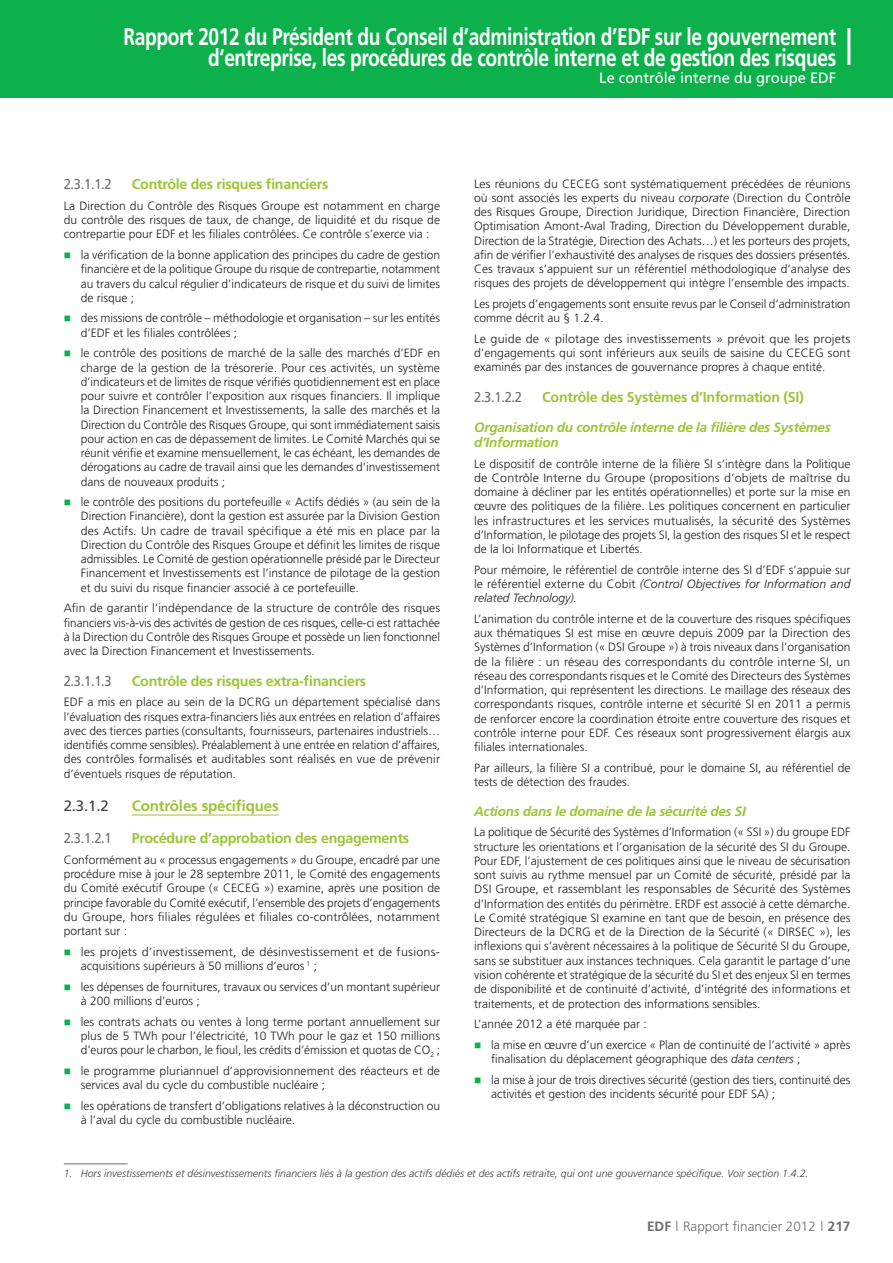
<style>
.page{position:relative;width:893px;height:1263px;background:#fff}
.page>*{position:absolute;margin:0;border:0;box-sizing:border-box;transform-origin:0 0}
.t1{font:700 24px/21px "Frutiger LT Std";letter-spacing:-.02em;color:#fff;text-align:right;scale:.8 1}
.t2{font:15px "Frutiger LT Std";color:#fff}
.t3{font:700 15px "Frutiger LT Std";letter-spacing:-.01em;color:#9dc435}
.t4{font:15px "Frutiger LT Std";color:#404041}
.t5{font:700 14.25px "Frutiger LT Std";letter-spacing:-.02em;color:#9dc435}
.t6{font:14.25px "Frutiger LT Std";color:#6d6e70;scale:.9 1}
.t7{font:italic 700 13.5px/15px "Frutiger LT Std";letter-spacing:-.02em;color:#9dc435}
.t8{font:300 13.5px "Frutiger LT Std";color:#6d6e70}
.t9{font:300 12px/14.2px "Frutiger LT Std";color:#231f20;text-align:justify}
.t10{font:300 12px/14.2px "Frutiger LT Std";color:#231f20;scale:1.05 1}
.t11{font:italic 300 10.5px "Frutiger LT Std";color:#404041}
.s1{font-style:italic}
.s2{font-weight:700}
</style>
<div class="page">
<div style="left:0;top:0;width:893px;height:98px;background:#0cb14b"></div>
<hr style="left:847px;top:28px;width:3px;height:37px;background:#fff">
<hr style="left:132px;top:815px;width:147px;height:1px;background:#9dc435">
<hr style="left:64px;top:1163px;width:64px;height:1px;background:#6d6e70">
<h1 class="t1" style="left:124px;top:27px;width:892px">Rapport 2012 du Président du Conseil d’administration d’EDF sur le gouvernement d’entreprise, les procédures de contrôle interne et de gestion des risques</h1>
<p class="t2" style="left:599px;top:71px;width:238px">Le contrôle interne du groupe EDF</p>
<p class="t6" style="left:64px;top:178px;width:55px">2.3.1.1.2</p>
<p class="t5" style="left:132px;top:178px;width:198px">Contrôle des risques financiers</p>
<p class="t9" style="left:64px;top:199px;width:378px">La Direction du Contrôle des Risques Groupe est notamment en charge du contrôle des risques de taux, de change, de liquidité et du risque de contrepartie pour EDF et les filiales contrôlées. Ce contrôle s’exerce via :</p>
<p class="t9" style="left:81px;top:248px;width:361px">la vérification de la bonne application des principes du cadre de gestion financière et de la politique Groupe du risque de contrepartie, notamment au travers du calcul régulier d’indicateurs de risque et du suivi de limites de risque ;</p>
<p class="t9" style="left:81px;top:312px;width:361px">des missions de contrôle – méthodologie et organisation – sur les entités d’EDF et les filiales contrôlées ;</p>
<p class="t9" style="left:81px;top:347px;width:361px">le contrôle des positions de marché de la salle des marchés d’EDF en charge de la gestion de la trésorerie. Pour ces activités, un système d’indicateurs et de limites de risque vérifiés quotidiennement est en place pour suivre et contrôler l’exposition aux risques financiers. Il implique la Direction Financement et Investissements, la salle des marchés et la Direction du Contrôle des Risques Groupe, qui sont immédiatement saisis pour action en cas de dépassement de limites. Le Comité Marchés qui se réunit vérifie et examine mensuellement, le cas échéant, les demandes de dérogations au cadre de travail ainsi que les demandes d’investissement dans de nouveaux produits ;</p>
<p class="t9" style="left:81px;top:495px;width:361px">le contrôle des positions du portefeuille « Actifs dédiés » (au sein de la Direction Financière), dont la gestion est assurée par la Division Gestion des Actifs. Un cadre de travail spécifique a été mis en place par la Direction du Contrôle des Risques Groupe et définit les limites de risque admissibles. Le Comité de gestion opérationnelle présidé par le Directeur Financement et Investissements est l’instance de pilotage de la gestion et du suivi du risque financier associé à ce portefeuille.</p>
<p class="t9" style="left:64px;top:602px;width:378px">Afin de garantir l’indépendance de la structure de contrôle des risques financiers vis-à-vis des activités de gestion de ces risques, celle-ci est rattachée à la Direction du Contrôle des Risques Groupe et possède un lien fonctionnel avec la Direction Financement et Investissements.</p>
<p class="t6" style="left:64px;top:675px;width:55px">2.3.1.1.3</p>
<p class="t5" style="left:132px;top:675px;width:236px">Contrôle des risques extra-financiers</p>
<p class="t9" style="left:64px;top:696px;width:378px">EDF a mis en place au sein de la DCRG un département spécialisé dans l’évaluation des risques extra-financiers liés aux entrées en relation d’affaires avec des tierces parties (consultants, fournisseurs, partenaires industriels… identifiés comme sensibles). Préalablement à une entrée en relation d’affaires, des contrôles formalisés et auditables sont réalisés en vue de prévenir d’éventuels risques de réputation.</p>
<p class="t4" style="left:64px;top:799px;width:46px">2.3.1.2</p>
<p class="t3" style="left:132px;top:799px;width:148px">Contrôles spécifiques</p>
<p class="t6" style="left:64px;top:832px;width:55px">2.3.1.2.1</p>
<p class="t5" style="left:132px;top:832px;width:279px">Procédure d’approbation des engagements</p>
<p class="t9" style="left:64px;top:853px;width:378px">Conformément au « processus engagements » du Groupe, encadré par une procédure mise à jour le 28 septembre 2011, le Comité des engagements du Comité exécutif Groupe (« CECEG ») examine, après une position de principe favorable du Comité exécutif, l’ensemble des projets d’engagements du Groupe, hors filiales régulées et filiales co-contrôlées, notamment portant sur :</p>
<p class="t10" style="left:81px;top:945px;width:344px">les projets d’investissement, de désinvestissement et de fusions&shy;acquisitions supérieurs à 50 millions d’euros <sup>1</sup> ;</p>
<p class="t9" style="left:81px;top:980px;width:361px">les dépenses de fournitures, travaux ou services d’un montant supérieur à 200 millions d’euros ;</p>
<p class="t9" style="left:81px;top:1015px;width:361px">les contrats achats ou ventes à long terme portant annuellement sur plus de 5 TWh pour l’électricité, 10 TWh pour le gaz et 150 millions d’euros pour le charbon, le fioul, les crédits d’émission et quotas de CO<sub>2</sub> ;</p>
<p class="t9" style="left:81px;top:1064px;width:361px">le programme pluriannuel d’approvisionnement des réacteurs et de services aval du cycle du combustible nucléaire ;</p>
<p class="t9" style="left:81px;top:1099px;width:361px">les opérations de transfert d’obligations relatives à la déconstruction ou à l’aval du cycle du combustible nucléaire.</p>
<p class="t9" style="left:474px;top:177px;width:378px">Les réunions du CECEG sont systématiquement précédées de réunions où sont associés les experts du niveau <span class="s1">corporate</span> (Direction du Contrôle des Risques Groupe, Direction Juridique, Direction Financière, Direction Optimisation Amont-Aval Trading, Direction du Développement durable, Direction de la Stratégie, Direction des Achats…) et les porteurs des projets, afin de vérifier l’exhaustivité des analyses de risques des dossiers présentés.<br>Ces travaux s’appuient sur un référentiel méthodologique d’analyse des risques des projets de développement qui intègre l’ensemble des impacts.</p>
<p class="t9" style="left:474px;top:297px;width:378px">Les projets d’engagements sont ensuite revus par le Conseil d’administration comme décrit au § 1.2.4.</p>
<p class="t10" style="left:474px;top:332px;width:360px;text-align:justify">Le guide de « pilotage des investissements » prévoit que les projets d’engagements qui sont inférieurs aux seuils de saisine du CECEG sont examinés par des instances de gouvernance propres à chaque entité.</p>
<p class="t6" style="left:474px;top:391px;width:55px">2.3.1.2.2</p>
<p class="t5" style="left:542px;top:391px;width:263px">Contrôle des Systèmes d’Information (SI)</p>
<p class="t7" style="left:474px;top:420px;width:358px">Organisation du contrôle interne de la filière des Systèmes d’Information</p>
<p class="t9" style="left:474px;top:457px;width:378px">Le dispositif de contrôle interne de la filière SI s’intègre dans la Politique de Contrôle Interne du Groupe (propositions d’objets de maîtrise du domaine à décliner par les entités opérationnelles) et porte sur la mise en œuvre des politiques de la filière. Les politiques concernent en particulier les infrastructures et les services mutualisés, la sécurité des Systèmes d’Information, le pilotage des projets SI, la gestion des risques SI et le respect de la loi Informatique et Libertés.</p>
<p class="t9" style="left:474px;top:563px;width:378px">Pour mémoire, le référentiel de contrôle interne des SI d’EDF s’appuie sur le référentiel externe du Cobit <span class="s1">(Control Objectives for Information and related Technology).</span></p>
<p class="t9" style="left:474px;top:612px;width:378px">L’animation du contrôle interne et de la couverture des risques spécifiques aux thématiques SI est mise en œuvre depuis 2009 par la Direction des Systèmes d’Information (« DSI Groupe ») à trois niveaux dans l’organisation de la filière : un réseau des correspondants du contrôle interne SI, un réseau des correspondants risques et le Comité des Directeurs des Systèmes d’Information, qui représentent les directions. Le maillage des réseaux des correspondants risques, contrôle interne et sécurité SI en 2011 a permis de renforcer encore la coordination étroite entre couverture des risques et contrôle interne pour EDF. Ces réseaux sont progressivement élargis aux filiales internationales.</p>
<p class="t9" style="left:474px;top:761px;width:378px">Par ailleurs, la filière SI a contribué, pour le domaine SI, au référentiel de tests de détection des fraudes.</p>
<p class="t7" style="left:474px;top:804px;width:273px">Actions dans le domaine de la sécurité des SI</p>
<p class="t9" style="left:474px;top:826px;width:378px">La politique de Sécurité des Systèmes d’Information (« SSI ») du groupe EDF structure les orientations et l’organisation de la sécurité des SI du Groupe.<br>Pour EDF, l’ajustement de ces politiques ainsi que le niveau de sécurisation sont suivis au rythme mensuel par un Comité de sécurité, présidé par la DSI Groupe, et rassemblant les responsables de Sécurité des Systèmes d’Information des entités du périmètre. ERDF est associé à cette démarche.<br>Le Comité stratégique SI examine en tant que de besoin, en présence des Directeurs de la DCRG et de la Direction de la Sécurité (« DIRSEC »), les inflexions qui s’avèrent nécessaires à la politique de Sécurité SI du Groupe, sans se substituer aux instances techniques. Cela garantit le partage d’une vision cohérente et stratégique de la sécurité du SI et des enjeux SI en termes de disponibilité et de continuité d’activité, d’intégrité des informations et traitements, et de protection des informations sensibles.</p>
<p class="t9" style="left:491px;top:1014px;width:361px;line-height:20.7px;text-indent:-17px">L’année 2012 a été marquée par :<br>la mise en œuvre d’un exercice « Plan de continuité de l’activité » après</p>
<p class="t9" style="left:491px;top:1049px;width:361px;line-height:20.7px">finalisation du déplacement géographique des <span class="s1">data centers</span> ;<br>la mise à jour de trois directives sécurité (gestion des tiers, continuité des</p>
<p class="t9" style="left:491px;top:1087px;width:286px">activités et gestion des incidents sécurité pour EDF SA) ;</p>
<p class="t11" style="left:64px;top:1169px;width:746px">1. Hors investissements et désinvestissements financiers liés à la gestion des actifs dédiés et des actifs retraite, qui ont une gouvernance spécifique. Voir section 1.4.2.</p>
<p class="t8" style="left:647px;top:1220px;width:205px"><span class="s2">EDF</span> l Rapport financier 2012 l <span class="s2">217</span></p>
</div>
